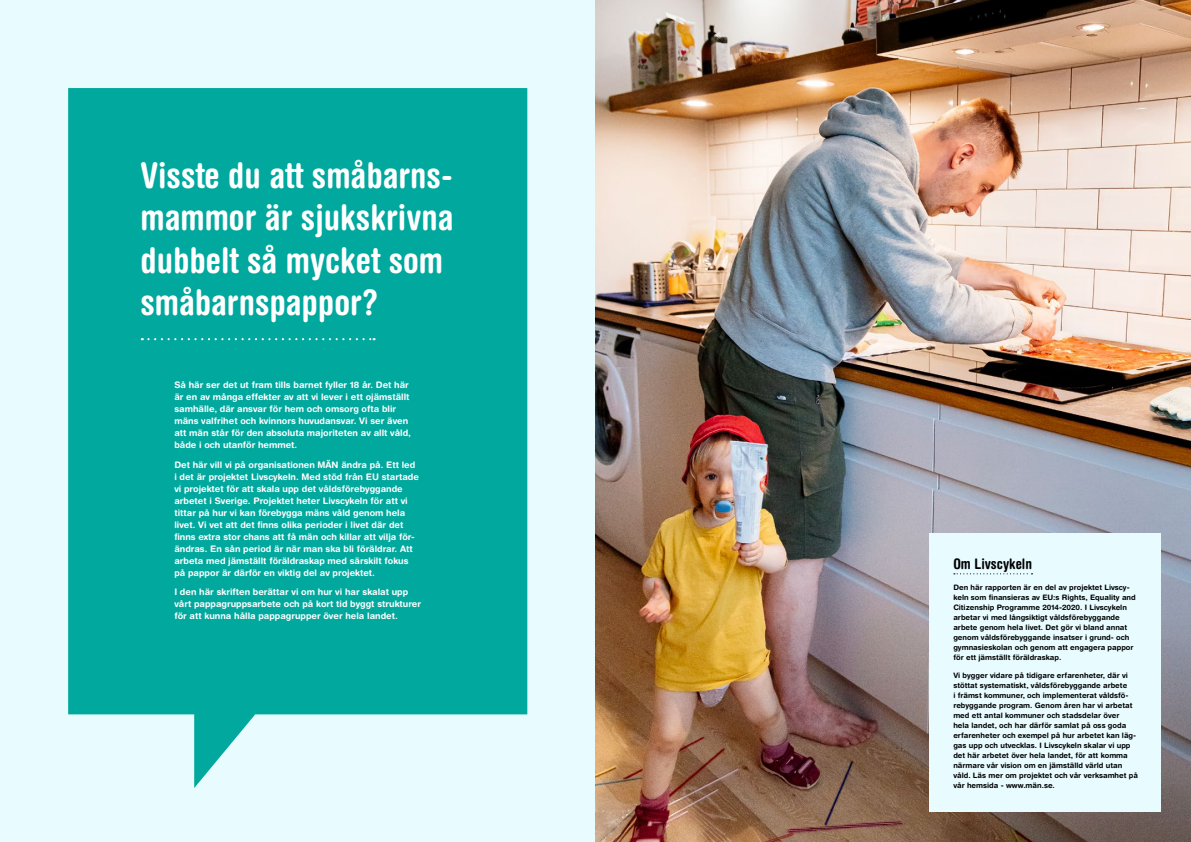
<style>
.page{position:relative;width:1191px;height:842px;background:#fff}
.page>*{position:absolute;margin:0;border:0;box-sizing:border-box;transform-origin:0 0}
.t1{font:700 condensed 35.4px/42.4px "Helvetica Rounded LT Pro";color:#fff}
.t2{font:700 condensed 14.5px "Helvetica Rounded LT Pro";color:#000}
.t3{font:700 9px/12px "Helvetica Rounded LT Std";color:#fff}
.t4{font:700 7.5px/10px "Helvetica Rounded LT Std";color:#000}
</style>
<div class="page">
<div style="left:0;top:0;width:595px;height:842px;background:#e8fcff"></div>
<img style="left:595px;top:0;width:596px;height:842px">
<svg style="left:68px;top:88px;width:459px;height:700px;background:#16b0a7"></svg>
<svg style="left:142px;top:338px;width:232px;height:2px"></svg>
<div style="left:929px;top:533px;width:231px;height:279px;background:#e8fcff"></div>
<svg style="left:954px;top:573px;width:78px;height:1px"></svg>
<h1 class="t1" style="left:140px;top:154px;width:314px">Visste du att småbarns&shy;mammor är sjukskrivna dubbelt så mycket som småbarnspappor?</h1>
<p class="t3" style="left:174px;top:379px;width:238px">Så här ser det ut fram tills barnet fyller 18 år. Det här är en av många effekter av att vi lever i ett ojämställt samhälle, där ansvar för hem och omsorg ofta blir mäns valfrihet och kvinnors huvudansvar. Vi ser även att män står för den absoluta majoriteten av allt våld, både i och utanför hemmet.</p>
<p class="t3" style="left:174px;top:458px;width:246px">Det här vill vi på organisationen MÄN ändra på. Ett led i det är projektet Livscykeln. Med stöd från EU startade vi projektet för att skala upp det våldsförebyggande arbetet i Sverige. Projektet heter Livscykeln för att vi tittar på hur vi kan förebygga mäns våld genom hela livet. Vi vet att det finns olika perioder i livet där det finns extra stor chans att få män och killar att vilja för&shy;ändras. En sån period är när man ska bli föräldrar. Att arbeta med jämställt föräldraskap med särskilt fokus på pappor är därför en viktig del av projektet.</p>
<p class="t3" style="left:174px;top:585px;width:248px">I den här skriften berättar vi om hur vi har skalat upp vårt pappagruppsarbete och på kort tid byggt strukturer för att kunna hålla pappagrupper över hela landet.</p>
<h2 class="t2" style="left:953px;top:555px;width:80px">Om Livscykeln</h2>
<p class="t4" style="left:953px;top:582px;width:184px">Den här rapporten är en del av projektet Livscy&shy;keln som finansieras av EU:s Rights, Equality and Citizenship Programme 2014-2020. I Livscykeln arbetar vi med långsiktigt våldsförebyggande arbete genom hela livet. Det gör vi bland annat genom våldsförebyggande insatser i grund- och gymnasieskolan och genom att engagera pappor för ett jämställt föräldraskap.</p>
<p class="t4" style="left:953px;top:670px;width:186px">Vi bygger vidare på tidigare erfarenheter, där vi stöttat systematiskt, våldsförebyggande arbete<br>i främst kommuner, och implementerat våldsfö&shy;rebyggande program. Genom åren har vi arbetat med ett antal kommuner och stadsdelar över<br>hela landet, och har därför samlat på oss goda erfarenheter och exempel på hur arbetet kan läg&shy;gas upp och utvecklas. I Livscykeln skalar vi upp det här arbetet över hela landet, för att komma närmare vår vision om en jämställd värld utan våld. Läs mer om projektet och vår verksamhet på vår hemsida - www.män.se.</p>
</div>
